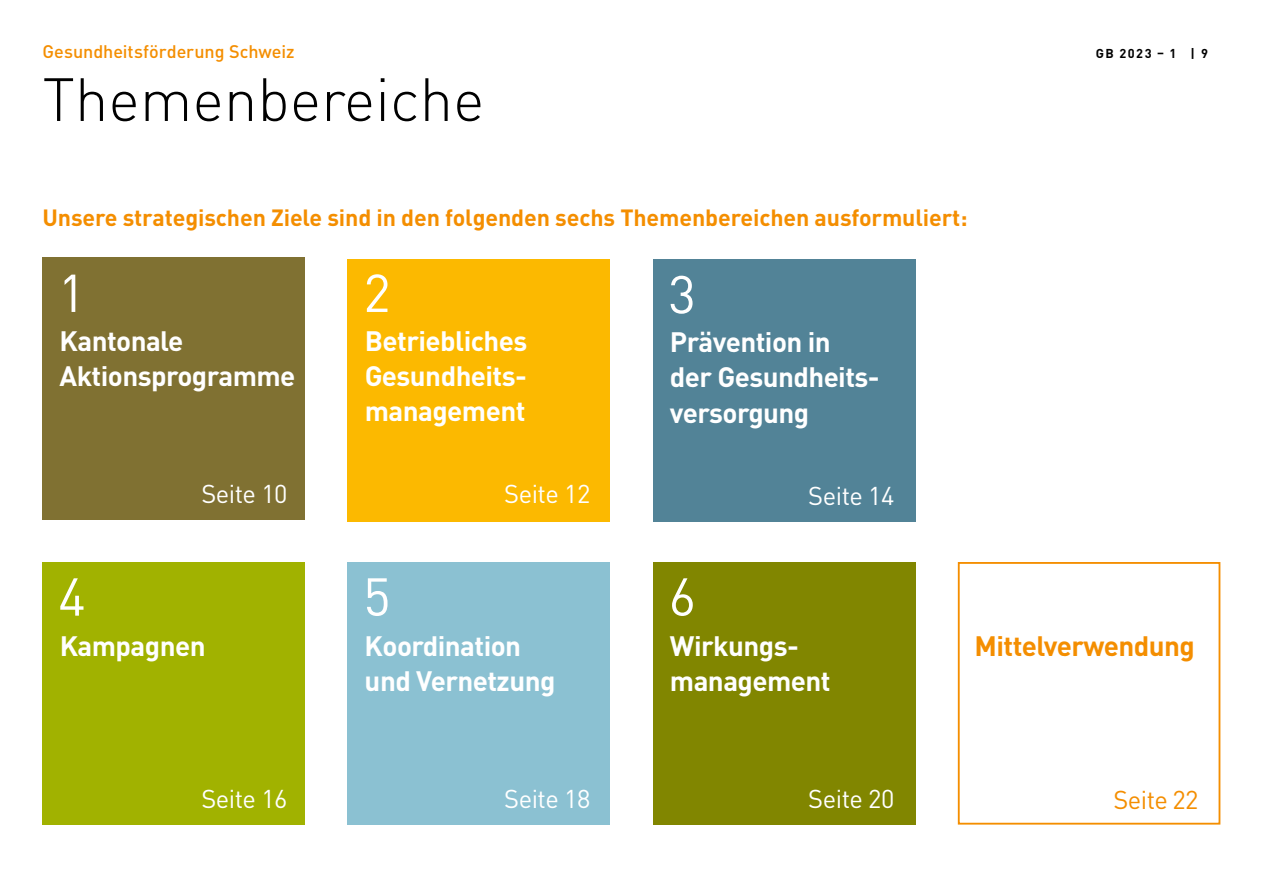
<style>
.page{position:relative;width:1263px;height:893px;background:#fff}
.page>*{position:absolute;margin:0;border:0;box-sizing:border-box;transform-origin:0 0}
.t1{font:300 60px "DIN Pro";color:#000}
.t2{font:52.5px "DIN Pro";color:#fff}
.t3{font:700 27.75px/35.2px "DIN Pro";letter-spacing:-.02em;color:#fff}
.t4{font:700 27.75px "DIN Pro";letter-spacing:-.02em;color:#f48e00}
.t5{font:25.5px "DIN Pro";letter-spacing:-.02em;color:#fff}
.t6{font:25.5px "DIN Pro";letter-spacing:-.02em;color:#f48e00}
.t7{font:700 23.25px "DIN Pro";letter-spacing:-.005em;color:#f48e00}
.t8{font:500 18px "DIN Pro";color:#f48e00}
.t9{font:700 12.75px "DIN Pro";letter-spacing:.12em;color:#000}
</style>
<div class="page">
<div style="left:43px;top:257px;width:262px;height:263px;background:#807132"></div>
<div style="left:43px;top:562px;width:262px;height:263px;background:#a1b200"></div>
<div style="left:348px;top:259px;width:262px;height:262px;background:#fcb900"></div>
<div style="left:348px;top:562px;width:262px;height:263px;background:#8bc1d2"></div>
<div style="left:653px;top:259px;width:262px;height:262px;background:#528397"></div>
<div style="left:653px;top:562px;width:262px;height:263px;background:#818600"></div>
<div style="left:958px;top:562px;width:262px;height:263px;border:2px solid #f48e00"></div>
<p class="t8" style="left:43px;top:39px;width:254px">Gesundheitsförderung Schweiz</p>
<p class="t9" style="left:1096px;top:45px;width:114px">GB 2023 – 1 | 9</p>
<h1 class="t1" style="left:43px;top:59px;width:443px">Themenbereiche</h1>
<p class="t7" style="left:43px;top:202px;width:926px">Unsere strategischen Ziele sind in den folgenden sechs Themenbereichen ausformuliert:</p>
<h2 class="t2" style="left:58px;top:257px;width:29px">1</h2>
<h2 class="t2" style="left:363px;top:257px;width:29px">2</h2>
<h2 class="t2" style="left:668px;top:259px;width:29px">3</h2>
<p class="t3" style="left:60px;top:322px;width:237px">Kantonale<br>Aktionsprogramme</p>
<p class="t3" style="left:365px;top:322px;width:164px;text-align:justify">Betriebliches Gesundheits&shy;management</p>
<p class="t3" style="left:670px;top:323px;width:211px">Prävention in der Gesundheits&shy;versorgung</p>
<p class="t5" style="left:201px;top:477px;width:88px">Seite 10</p>
<p class="t5" style="left:504px;top:477px;width:88px">Seite 12</p>
<p class="t5" style="left:808px;top:478px;width:88px">Seite 14</p>
<h2 class="t2" style="left:58px;top:561px;width:29px">4</h2>
<h2 class="t2" style="left:363px;top:561px;width:29px">5</h2>
<h2 class="t2" style="left:669px;top:561px;width:29px">6</h2>
<p class="t3" style="left:60px;top:627px;width:147px">Kampagnen</p>
<p class="t3" style="left:365px;top:627px;width:192px">Koordination und Vernetzung</p>
<p class="t3" style="left:670px;top:627px;width:162px">Wirkungs&shy;management</p>
<p class="t4" style="left:974px;top:627px;width:222px">Mittelverwendung</p>
<p class="t5" style="left:201px;top:782px;width:88px">Seite 16</p>
<p class="t5" style="left:504px;top:782px;width:88px">Seite 18</p>
<p class="t5" style="left:808px;top:782px;width:88px">Seite 20</p>
<p class="t6" style="left:1113px;top:782px;width:87px">Seite 22</p>
</div>
